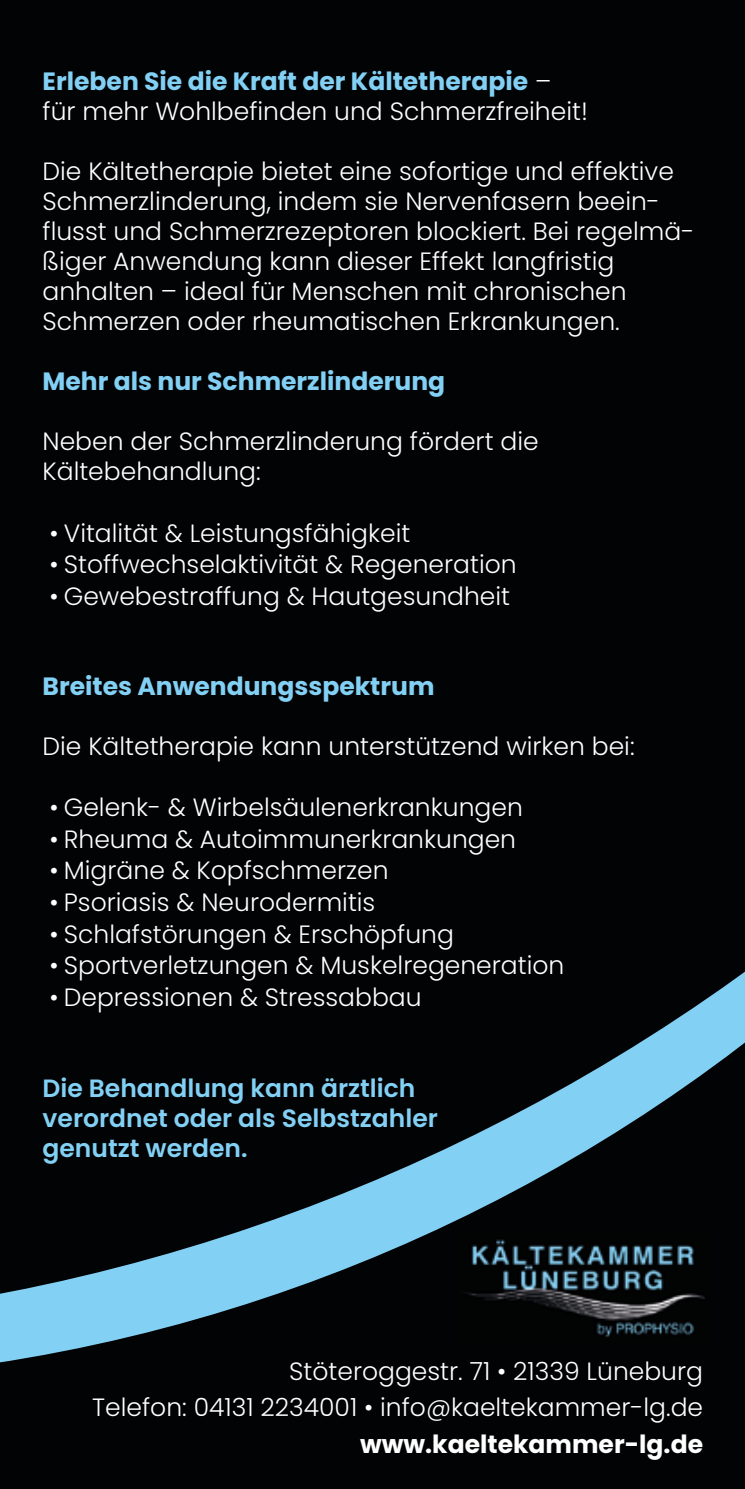
<style>
.page{position:relative;width:745px;height:1489px;background:#fff}
.page>*{position:absolute;margin:0;border:0;box-sizing:border-box;transform-origin:0 0}
.t1{font:300 25px/30px "Poppins";color:#fff}
.t2{font:600 25px/30px "Poppins";color:#83d0f5}
.t3{font:700 25px "Poppins";color:#83d0f5}
.t4{font:700 25px "Poppins";color:#fff}
.s1{font-weight:700;color:#83d0f5}
</style>
<div class="page">
<div style="left:0;top:921px;width:744px;height:567px;background:#020304"></div>
<div style="left:0;top:0;width:744px;height:115px;background:#020304"></div>
<div style="left:0;top:115px;width:744px;height:1248px;background:#020304"></div>
<div style="left:455px;top:1230px;width:289px;height:113px;background:#020304"></div>
<img style="left:468px;top:1239px;width:237px;height:98px">
<p class="t1" style="left:43px;top:66px;width:546px"><span class="s1">Erleben Sie die Kraft der Kältetherapie</span> – für mehr Wohlbefinden und Schmerzfreiheit!</p>
<p class="t1" style="left:43px;top:156px;width:652px">Die Kältetherapie bietet eine sofortige und effektive Schmerzlinderung, indem sie Nervenfasern beein&shy;flusst und Schmerzrezeptoren blockiert. Bei regelmä&shy;ßiger Anwendung kann dieser Effekt langfristig anhalten – ideal für Menschen mit chronischen Schmerzen oder rheumatischen Erkrankungen.</p>
<p class="t3" style="left:43px;top:367px;width:404px">Mehr als nur Schmerzlinderung</p>
<p class="t1" style="left:43px;top:426px;width:497px">Neben der Schmerzlinderung fördert die<br>Kältebehandlung:</p>
<p class="t1" style="left:50px;top:518px;width:362px">• Vitalität &amp; Leistungsfähigkeit</p>
<p class="t1" style="left:50px;top:549px;width:468px">• Stoffwechselaktivität &amp; Regeneration</p>
<p class="t1" style="left:50px;top:581px;width:461px">• Gewebestraffung &amp; Hautgesundheit</p>
<p class="t3" style="left:43px;top:671px;width:393px">Breites Anwendungsspektrum</p>
<p class="t1" style="left:43px;top:731px;width:593px">Die Kältetherapie kann unterstützend wirken bei:</p>
<p class="t1" style="left:50px;top:792px;width:474px">• Gelenk- &amp; Wirbelsäulenerkrankungen</p>
<p class="t1" style="left:50px;top:824px;width:467px">• Rheuma &amp; Autoimmunerkrankungen</p>
<p class="t1" style="left:50px;top:855px;width:340px">• Migräne &amp; Kopfschmerzen</p>
<p class="t1" style="left:50px;top:887px;width:327px">• Psoriasis &amp; Neurodermitis</p>
<p class="t1" style="left:50px;top:918px;width:405px">• Schlafstörungen &amp; Erschöpfung</p>
<p class="t1" style="left:50px;top:950px;width:516px">• Sportverletzungen &amp; Muskelregeneration</p>
<p class="t1" style="left:50px;top:981px;width:373px">• Depressionen &amp; Stressabbau</p>
<p class="t2" style="left:43px;top:1073px;width:396px">Die Behandlung kann ärztlich verordnet oder als Selbstzahler genutzt werden.</p>
<p class="t1" style="left:92px;top:1352px;width:612px;line-height:36.8px;text-align:right">Stöteroggestr. 71 • 21339 Lüneburg<br>Telefon: 04131 2234001 • info@kaeltekammer-lg.de</p>
<p class="t4" style="left:360px;top:1429px;width:344px">www.kaeltekammer-lg.de</p>
</div>
